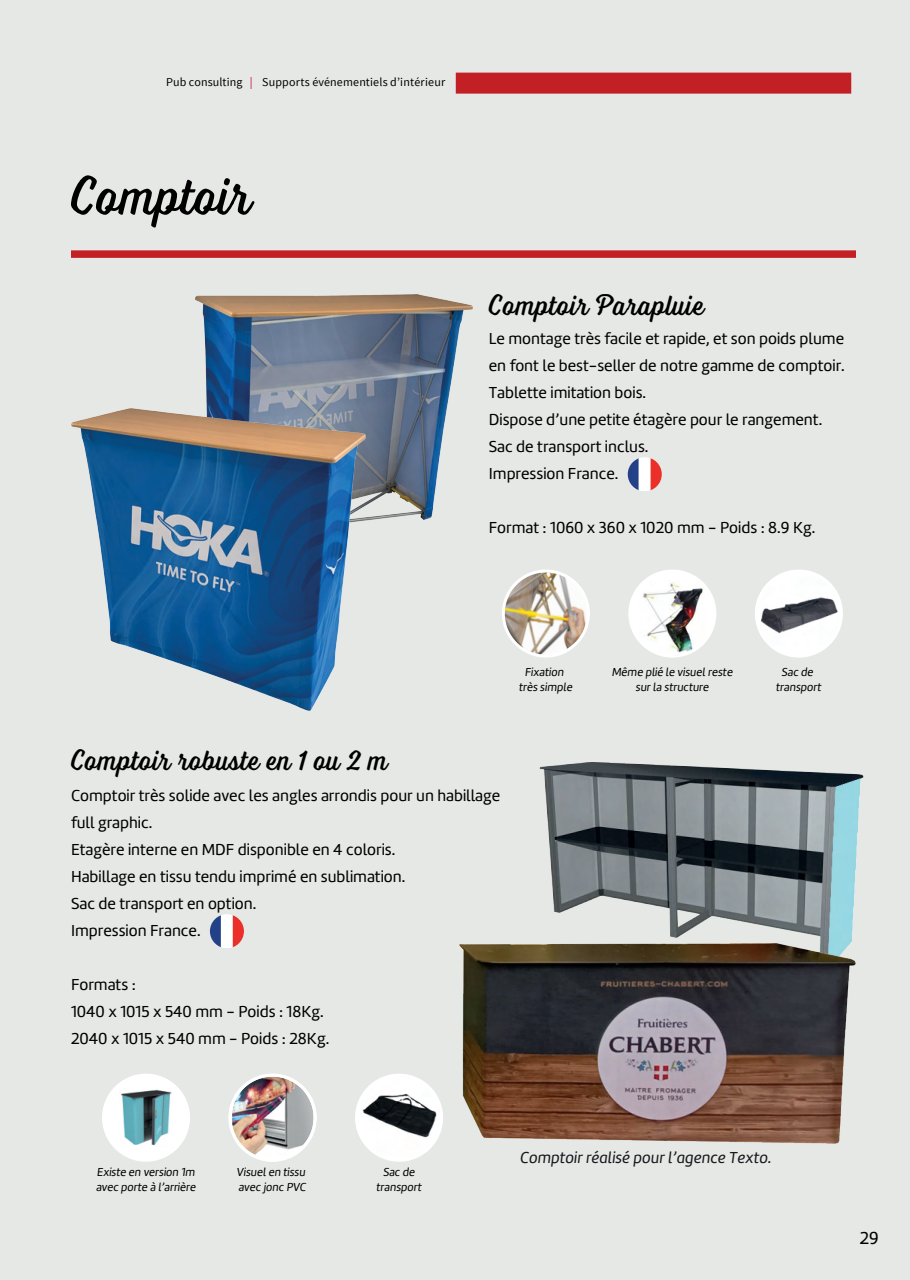
<style>
.page{position:relative;width:910px;height:1280px;background:#e5e8e5}
.page>*{position:absolute;margin:0;border:0;box-sizing:border-box;transform-origin:0 0}
.t1{font:300 55.5px "Voltage";color:#000}
.t2{font:300 30px "Voltage";letter-spacing:.01em;color:#000}
.t3{font:18px "Marine";color:#000}
.t4{font:16.5px/27px "Marine";color:#000}
.t5{font:italic 16.5px "Marine";color:#15191c}
.t6{font:12px/14.4px "Marine Regular Oblicua";color:#000;text-align:center}
.t7{font:12px "Source Sans Pro";letter-spacing:.015em;color:#000}
.s1{color:#c3102e}
</style>
<div class="page">
<div style="left:71px;top:250px;width:785px;height:8px;background:#c32026"></div>
<div style="left:456px;top:73px;width:395px;height:21px;background:#c32026"></div>
<img style="left:196px;top:294px;width:276px;height:227px">
<img style="left:71px;top:408px;width:295px;height:303px">
<div style="left:756px;top:571px;width:85px;height:85px;background:#fff;border-radius:50%"></div>
<img style="left:760px;top:577px;width:79px;height:68px">
<div style="left:630px;top:571px;width:85px;height:85px;background:#fff;border-radius:50%"></div>
<img style="left:639px;top:581px;width:67px;height:73px">
<div style="left:755px;top:569px;width:88px;height:89px;border:3px solid #fff;border-radius:50%"></div>
<img style="left:503px;top:573px;width:83px;height:81px">
<div style="left:628px;top:569px;width:88px;height:89px;border:3px solid #fff;border-radius:50%"></div>
<div style="left:502px;top:569px;width:88px;height:89px;border:3px solid #fff;border-radius:50%"></div>
<img style="left:539px;top:762px;width:324px;height:181px">
<img style="left:459px;top:943px;width:397px;height:201px">
<img style="left:360px;top:1075px;width:80px;height:80px">
<img style="left:232px;top:1075px;width:81px;height:80px">
<div style="left:104px;top:1075px;width:85px;height:85px;background:#fff;border-radius:50%"></div>
<img style="left:120px;top:1089px;width:52px;height:57px">
<div style="left:102px;top:1074px;width:88px;height:88px;border:3px solid #fff;border-radius:50%"></div>
<div style="left:355px;top:1074px;width:88px;height:88px;border:3px solid #fff;border-radius:50%"></div>
<div style="left:229px;top:1074px;width:88px;height:88px;border:3px solid #fff;border-radius:50%"></div>
<svg style="left:210px;top:914px;width:34px;height:34px"></svg>
<svg style="left:628px;top:457px;width:34px;height:34px"></svg>
<p class="t7" style="left:166px;top:75px;width:280px">Pub consulting <span class="s1">|</span> Supports événementiels d’intérieur</p>
<h1 class="t1" style="left:71px;top:163px;width:182px">Comptoir</h1>
<h2 class="t2" style="left:489px;top:287px;width:218px">Comptoir Parapluie</h2>
<p class="t4" style="left:489px;top:325px;width:357px">Le montage très facile et rapide, et son poids plume en font le best-seller de notre gamme de comptoir.<br>Tablette imitation bois.<br>Dispose d’une petite étagère pour le rangement.<br>Sac de transport inclus.<br>Impression France.</p>
<p class="t4" style="left:489px;top:514px;width:328px">Format : 1060 x 360 x 1020 mm - Poids : 8.9 Kg.</p>
<p class="t6" style="left:519px;top:665px;width:55px">Fixation très simple</p>
<p class="t6" style="left:612px;top:665px;width:122px">Même plié le visuel reste sur la structure</p>
<p class="t6" style="left:776px;top:665px;width:47px">Sac de transport</p>
<h2 class="t2" style="left:71px;top:742px;width:318px">Comptoir robuste en 1 ou 2 m</h2>
<p class="t4" style="left:71px;top:782px;width:431px">Comptoir très solide avec les angles arrondis pour un habillage full graphic.<br>Etagère interne en MDF disponible en 4 coloris.<br>Habillage en tissu tendu imprimé en sublimation.<br>Sac de transport en option.<br>Impression France.</p>
<p class="t4" style="left:71px;top:971px;width:260px">Formats :<br>1040 x 1015 x 540 mm - Poids : 18Kg.<br>2040 x 1015 x 540 mm - Poids : 28Kg.</p>
<p class="t6" style="left:96px;top:1165px;width:101px;text-align:left">Existe en version 1m avec porte à l’arrière</p>
<p class="t6" style="left:377px;top:1165px;width:47px">Sac de transport</p>
<p class="t6" style="left:237px;top:1165px;width:71px;text-align:left">Visuel en tissu avec jonc PVC</p>
<p class="t5" style="left:520px;top:1147px;width:253px">Comptoir réalisé pour l’agence Texto.</p>
<p class="t3" style="left:860px;top:1227px;width:20px">29</p>
</div>
